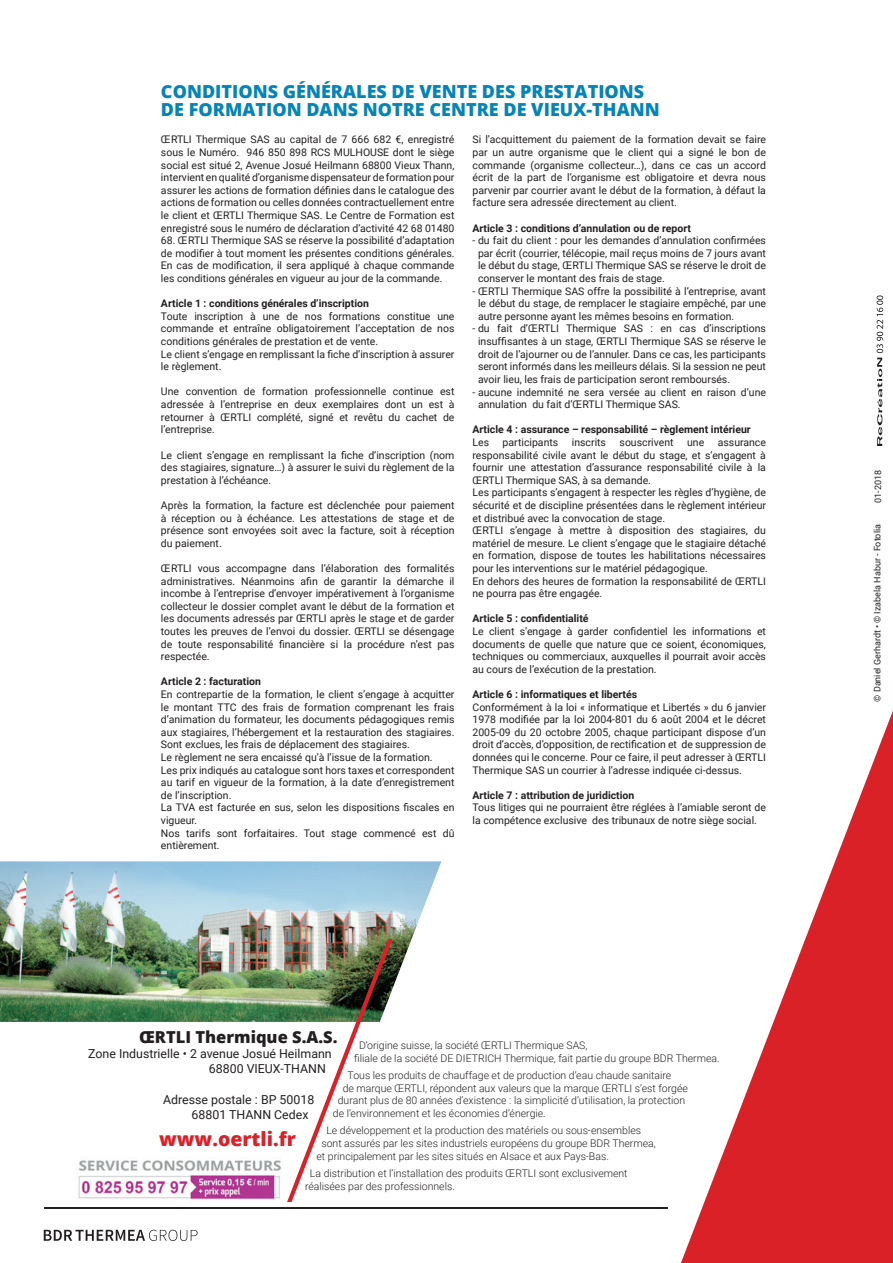
<style>
.page{position:relative;width:893px;height:1263px;background:#fff}
.page>*{position:absolute;margin:0;border:0;box-sizing:border-box;transform-origin:0 0}
.t1{font:800 19.5px "Open Sans";color:#da2128}
.t2{font:800 18px/18px "Open Sans";color:#0584b8}
.t3{font:800 16.5px "Open Sans";color:#231f20}
.t4{font:12.3px/15.1px "Roboto";color:#231f20}
.t5{font:10.5px/12.6px "Roboto";color:#231f20;text-align:justify}
.t6{font:300 10.5px/12.8px "Roboto";color:#231f20}
.t7{font:700 10.5px "Roboto";color:#231f20}
.t8{font:9px "Roboto";color:#231f20}
</style>
<div class="page">
<svg style="left:44px;top:1230px;width:154px;height:11px"></svg>
<hr style="left:44px;top:1207px;width:624px;height:2px;background:#231f20">
<img style="left:0;top:861px;width:441px;height:161px">
<img style="left:287px;top:939px;width:106px;height:263px">
<img style="left:78px;top:1160px;width:203px;height:40px">
<svg style="left:681px;top:711px;width:212px;height:552px"></svg>
<svg style="left:876px;top:295px;width:8px;height:151px"></svg>
<h2 class="t2" style="left:161px;top:82px;width:500px">CONDITIONS GÉNÉRALES DE VENTE DES PRESTATIONS<br>DE FORMATION DANS NOTRE CENTRE DE VIEUX-THANN</h2>
<p class="t5" style="left:161px;top:133px;width:295px">ŒRTLI Thermique SAS au capital de 7 666 682 €, enregistré sous le Numéro. 946 850 898 RCS MULHOUSE dont le siège social est situé 2, Avenue Josué Heilmann 68800 Vieux Thann, intervient en qualité d’organisme dispensateur de formation pour assurer les actions de formation définies dans le catalogue des actions de formation ou celles données contractuellement entre le client et ŒRTLI Thermique SAS. Le Centre de Formation est enregistré sous le numéro de déclaration d’activité 42 68 01480</p>
<p class="t5" style="left:161px;top:234px;width:295px">68. ŒRTLI Thermique SAS se réserve la possibilité d’adaptation de modifier à tout moment les présentes conditions générales.<br>En cas de modification, il sera appliqué à chaque commande les conditions générales en vigueur au jour de la commande.</p>
<p class="t7" style="left:161px;top:296px;width:209px">Article 1 : conditions générales d’inscription</p>
<p class="t5" style="left:161px;top:309px;width:295px;text-align:left">Toute inscription à une de nos formations constitue une commande et entraîne obligatoirement l’acceptation de nos conditions générales de prestation et de vente.<br>Le client s’engage en remplissant la fiche d’inscription à assurer le règlement.</p>
<p class="t5" style="left:161px;top:385px;width:295px">Une convention de formation professionnelle continue est adressée à l’entreprise en deux exemplaires dont un est à retourner à ŒRTLI complété, signé et revêtu du cachet de l’entreprise.</p>
<p class="t5" style="left:161px;top:448px;width:295px">Le client s’engage en remplissant la fiche d’inscription (nom des stagiaires, signature…) à assurer le suivi du règlement de la prestation à l’échéance.</p>
<p class="t5" style="left:161px;top:498px;width:295px">Après la formation, la facture est déclenchée pour paiement à réception ou à échéance. Les attestations de stage et de présence sont envoyées soit avec la facture, soit à réception du paiement.</p>
<p class="t5" style="left:161px;top:561px;width:295px">ŒRTLI vous accompagne dans l’élaboration des formalités administratives. Néanmoins afin de garantir la démarche il incombe à l’entreprise d’envoyer impérativement à l’organisme collecteur le dossier complet avant le début de la formation et les documents adressés par ŒRTLI après le stage et de garder toutes les preuves de l’envoi du dossier. ŒRTLI se désengage de toute responsabilité financière si la procédure n’est pas respectée.</p>
<p class="t7" style="left:161px;top:674px;width:101px">Article 2 : facturation</p>
<p class="t5" style="left:161px;top:687px;width:295px;text-align:left">En contrepartie de la formation, le client s’engage à acquitter le montant TTC des frais de formation comprenant les frais d’animation du formateur, les documents pédagogiques remis aux stagiaires, l’hébergement et la restauration des stagiaires.<br>Sont exclues, les frais de déplacement des stagiaires.<br>Le règlement ne sera encaissé qu’à l’issue de la formation.<br>Les prix indiqués au catalogue sont hors taxes et correspondent au tarif en vigueur de la formation, à la date d’enregistrement de l’inscription.<br>La TVA est facturée en sus, selon les dispositions fiscales en vigueur.<br>Nos tarifs sont forfaitaires. Tout stage commencé est dû entièrement.</p>
<p class="t5" style="left:472px;top:133px;width:295px">Si l’acquittement du paiement de la formation devait se faire par un autre organisme que le client qui a signé le bon de commande (organisme collecteur…), dans ce cas un accord écrit de la part de l’organisme est obligatoire et devra nous parvenir par courrier avant le début de la formation, à défaut la facture sera adressée directement au client.</p>
<p class="t7" style="left:472px;top:221px;width:220px">Article 3 : conditions d’annulation ou de report</p>
<p class="t5" style="left:478px;top:234px;width:289px;text-indent:-5px">- du fait du client : pour les demandes d’annulation confirmées par écrit (courrier, télécopie, mail reçus moins de 7 jours avant le début du stage, ŒRTLI Thermique SAS se réserve le droit de conserver le montant des frais de stage.</p>
<p class="t5" style="left:478px;top:284px;width:290px;text-indent:-5px">- ŒRTLI Thermique SAS offre la possibilité à l’entreprise, avant le début du stage, de remplacer le stagiaire empêché, par une autre personne ayant les mêmes besoins en formation.</p>
<p class="t5" style="left:478px;top:322px;width:290px;text-indent:-5px">- du fait d’ŒRTLI Thermique SAS : en cas d’inscriptions insuffisantes à un stage, ŒRTLI Thermique SAS se réserve le droit de l’ajourner ou de l’annuler. Dans ce cas, les participants seront informés dans les meilleurs délais. Si la session ne peut avoir lieu, les frais de participation seront remboursés.</p>
<p class="t5" style="left:478px;top:385px;width:290px;text-indent:-5px">- aucune indemnité ne sera versée au client en raison d’une annulation du fait d’ŒRTLI Thermique SAS.</p>
<p class="t7" style="left:472px;top:422px;width:280px">Article 4 : assurance – responsabilité – règlement intérieur</p>
<p class="t5" style="left:472px;top:435px;width:18px">Les</p>
<p class="t5" style="left:503px;top:435px;width:57px">participants</p>
<p class="t5" style="left:572px;top:435px;width:36px">inscrits</p>
<p class="t5" style="left:620px;top:435px;width:56px">souscrivent</p>
<p class="t5" style="left:687px;top:435px;width:19px">une</p>
<p class="t5" style="left:472px;top:435px;width:295px;text-align:left;text-indent:245px">assurance responsabilité civile avant le début du stage, et s’engagent à fournir une attestation d’assurance responsabilité civile à la ŒRTLI Thermique SAS, à sa demande.<br>Les participants s’engagent à respecter les règles d’hygiène, de sécurité et de discipline présentées dans le règlement intérieur et distribué avec la convocation de stage.<br>ŒRTLI s’engage à mettre à disposition des stagiaires, du matériel de mesure. Le client s’engage que le stagiaire détaché en formation, dispose de toutes les habilitations nécessaires pour les interventions sur le matériel pédagogique.<br>En dehors des heures de formation la responsabilité de ŒRTLI ne pourra pas être engagée.</p>
<p class="t7" style="left:472px;top:611px;width:118px">Article 5 : confidentialité</p>
<p class="t5" style="left:472px;top:624px;width:295px">Le client s’engage à garder confidentiel les informations et documents de quelle que nature que ce soient, économiques, techniques ou commerciaux, auxquelles il pourrait avoir accès au cours de l’exécution de la prestation.</p>
<p class="t7" style="left:472px;top:687px;width:166px">Article 6 : informatiques et libertés</p>
<p class="t5" style="left:472px;top:700px;width:295px">Conformément à la loi « informatique et Libertés » du 6 janvier 1978 modifiée par la loi 2004-801 du 6 août 2004 et le décret 2005-09 du 20 octobre 2005, chaque participant dispose d’un droit d’accès, d’opposition, de rectification et de suppression de données qui le concerne. Pour ce faire, il peut adresser à ŒRTLI Thermique SAS un courrier à l’adresse indiquée ci-dessus.</p>
<p class="t7" style="left:472px;top:788px;width:163px">Article 7 : attribution de juridiction</p>
<p class="t5" style="left:472px;top:801px;width:295px">Tous litiges qui ne pourraient être réglées à l’amiable seront de la compétence exclusive des tribunaux de notre siège social.</p>
<h3 class="t3" style="left:139px;top:1024px;width:200px">ŒRTLI Thermique S.A.S.</h3>
<p class="t4" style="left:209px;top:1046px;width:124px;text-indent:-121px">Zone Industrielle • 2 avenue Josué Heilmann<br>68800 VIEUX-THANN</p>
<p class="t4" style="left:192px;top:1091px;width:124px;text-indent:-28px">Adresse postale : BP 50018<br>68801 THANN Cedex</p>
<h1 class="t1" style="left:159px;top:1124px;width:138px">www.oertli.fr</h1>
<p class="t6" style="left:354px;top:1038px;width:367px;text-indent:5px">D’origine suisse, la société ŒRTLI Thermique SAS,<br>filiale de la société DE DIETRICH Thermique, fait partie du groupe BDR Thermea.</p>
<p class="t6" style="left:348px;top:1068px;width:325px">Tous les produits de chauffage et de production d’eau chaude sanitaire</p>
<p class="t6" style="left:343px;top:1081px;width:347px">de marque ŒRTLI, répondent aux valeurs que la marque ŒRTLI s’est forgée</p>
<p class="t6" style="left:338px;top:1094px;width:349px">durant plus de 80 années d’existence : la simplicité d’utilisation, la protection</p>
<p class="t6" style="left:333px;top:1107px;width:214px">de l’environnement et les économies d’énergie.</p>
<p class="t6" style="left:326px;top:1124px;width:316px">Le développement et la production des matériels ou sous-ensembles</p>
<p class="t6" style="left:321px;top:1136px;width:336px">sont assurés par les sites industriels européens du groupe BDR Thermea,</p>
<p class="t6" style="left:316px;top:1149px;width:294px">et principalement par les sites situés en Alsace et aux Pays-Bas.</p>
<p class="t6" style="left:305px;top:1166px;width:324px;text-indent:5px">La distribution et l’installation des produits ŒRTLI sont exclusivement réalisées par des professionnels.</p>
<p class="t8" style="left:871px;top:503px;width:34px;rotate:-90deg">01-2018</p>
<p class="t8" style="left:871px;top:702px;width:179px;rotate:-90deg">© Daniel Gerhardt • © Izabela Habur - Fotolia</p>
</div>
